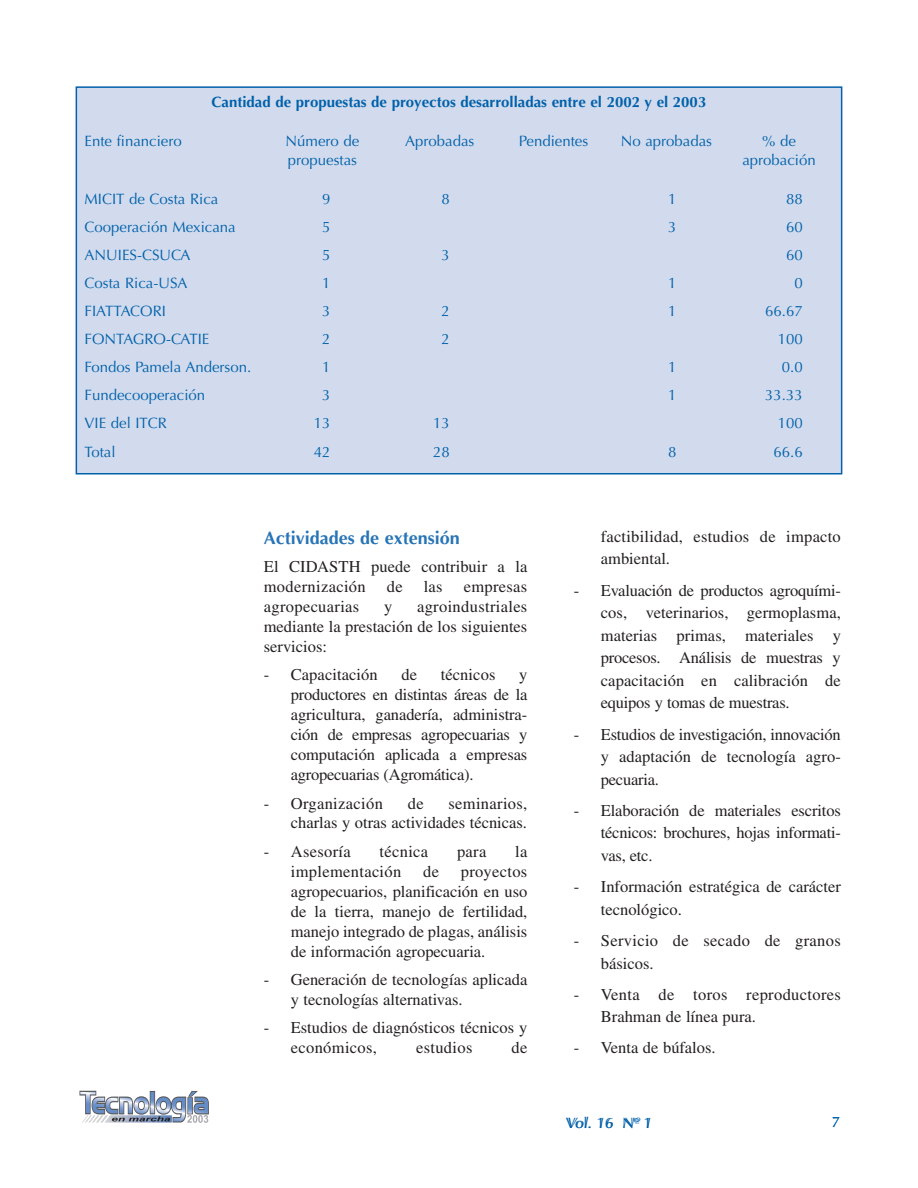
<style>
.page{position:relative;width:918px;height:1188px;background:#fff}
.page>*{position:absolute;margin:0;border:0;box-sizing:border-box;transform-origin:0 0}
.t1{font:700 18px "Optima";color:#2774b6}
.t2{font:16.5px/20px "Times";color:#231f20;text-align:justify}
.t3{font:16.5px/22.6px "Times";letter-spacing:.02em;color:#231f20}
.t4{font:15px "Optima";color:#0161aa}
.t5{font:700 15px "Optima";color:#0161aa}
.t6{font:italic 15px "Optima";color:#0161aa}
</style>
<div class="page">
<svg style="left:79px;top:1091px;width:130px;height:32px"></svg>
<div style="left:76px;top:87px;width:766px;height:387px;background:#d2dbee"></div>
<div style="left:76px;top:86px;width:766px;height:388px;border:2px solid #0161aa"></div>
<p class="t5" style="left:212px;top:95px;width:496px">Cantidad de propuestas de proyectos desarrolladas entre el 2002 y el 2003</p>
<p class="t4" style="left:85px;top:134px;width:99px">Ente financiero</p>
<p class="t4" style="left:286px;top:134px;width:75px">Número de</p>
<p class="t4" style="left:405px;top:134px;width:71px">Aprobadas</p>
<p class="t4" style="left:519px;top:134px;width:71px">Pendientes</p>
<p class="t4" style="left:621px;top:134px;width:93px">No aprobadas</p>
<p class="t4" style="left:762px;top:134px;width:35px">% de</p>
<p class="t4" style="left:288px;top:154px;width:71px">propuestas</p>
<p class="t4" style="left:742px;top:154px;width:75px">aprobación</p>
<p class="t4" style="left:85px;top:193px;width:135px">MICIT de Costa Rica</p>
<p class="t4" style="left:322px;top:193px;width:10px">9</p>
<p class="t4" style="left:442px;top:193px;width:10px">8</p>
<p class="t4" style="left:668px;top:193px;width:10px">1</p>
<p class="t4" style="left:786px;top:193px;width:18px">88</p>
<p class="t4" style="left:85px;top:221px;width:153px">Cooperación Mexicana</p>
<p class="t4" style="left:322px;top:221px;width:10px">5</p>
<p class="t4" style="left:668px;top:221px;width:10px">3</p>
<p class="t4" style="left:786px;top:221px;width:18px">60</p>
<p class="t4" style="left:85px;top:249px;width:108px">ANUIES-CSUCA</p>
<p class="t4" style="left:322px;top:249px;width:10px">5</p>
<p class="t4" style="left:442px;top:249px;width:10px">3</p>
<p class="t4" style="left:786px;top:249px;width:18px">60</p>
<p class="t4" style="left:85px;top:277px;width:104px">Costa Rica-USA</p>
<p class="t4" style="left:322px;top:277px;width:10px">1</p>
<p class="t4" style="left:668px;top:277px;width:10px">1</p>
<p class="t4" style="left:794px;top:277px;width:10px">0</p>
<p class="t4" style="left:85px;top:305px;width:83px">FIATTACORI</p>
<p class="t4" style="left:322px;top:305px;width:10px">3</p>
<p class="t4" style="left:442px;top:305px;width:10px">2</p>
<p class="t4" style="left:668px;top:305px;width:10px">1</p>
<p class="t4" style="left:765px;top:305px;width:39px">66.67</p>
<p class="t4" style="left:85px;top:333px;width:126px">FONTAGRO-CATIE</p>
<p class="t4" style="left:322px;top:333px;width:10px">2</p>
<p class="t4" style="left:442px;top:333px;width:10px">2</p>
<p class="t4" style="left:778px;top:333px;width:27px">100</p>
<p class="t4" style="left:85px;top:361px;width:168px">Fondos Pamela Anderson.</p>
<p class="t4" style="left:322px;top:361px;width:10px">1</p>
<p class="t4" style="left:668px;top:361px;width:10px">1</p>
<p class="t4" style="left:782px;top:361px;width:22px">0.0</p>
<p class="t4" style="left:85px;top:389px;width:122px">Fundecooperación</p>
<p class="t4" style="left:322px;top:389px;width:10px">3</p>
<p class="t4" style="left:668px;top:389px;width:10px">1</p>
<p class="t4" style="left:765px;top:389px;width:39px">33.33</p>
<p class="t4" style="left:85px;top:417px;width:84px">VIE del ITCR</p>
<p class="t4" style="left:314px;top:417px;width:18px">13</p>
<p class="t4" style="left:433px;top:417px;width:18px">13</p>
<p class="t4" style="left:778px;top:417px;width:27px">100</p>
<p class="t4" style="left:85px;top:445px;width:33px">Total</p>
<p class="t4" style="left:314px;top:445px;width:18px">42</p>
<p class="t4" style="left:433px;top:445px;width:18px">28</p>
<p class="t4" style="left:668px;top:445px;width:10px">8</p>
<p class="t4" style="left:774px;top:445px;width:31px">66.6</p>
<p class="t1" style="left:264px;top:530px;width:198px">Actividades de extensión</p>
<p class="t2" style="left:264px;top:558px;width:265px">El CIDASTH puede contribuir a la modernización</p>
<p class="t2" style="left:387px;top:578px;width:17px">de</p>
<p class="t2" style="left:424px;top:578px;width:20px">las</p>
<p class="t3" style="left:464px;top:577px;width:65px">empresas</p>
<p class="t2" style="left:264px;top:598px;width:265px;text-indent:153px">agroindustriales mediante la prestación de los siguientes servicios:</p>
<p class="t2" style="left:264px;top:667px;width:116px">- Capacitación</p>
<p class="t2" style="left:402px;top:667px;width:17px">de</p>
<p class="t2" style="left:441px;top:667px;width:56px">técnicos</p>
<p class="t3" style="left:264px;top:597px;width:97px">agropecuarias</p>
<p class="t2" style="left:384px;top:598px;width:10px">y</p>
<p class="t2" style="left:291px;top:667px;width:238px;text-indent:228px">y productores en distintas áreas de la agricultura, ganadería, administra&shy;ción de empresas agropecuarias y computación aplicada a empresas agropecuarias (Agromática).</p>
<p class="t3" style="left:264px;top:793px;width:121px">- Organización</p>
<p class="t2" style="left:408px;top:795px;width:17px">de</p>
<p class="t2" style="left:291px;top:795px;width:238px;text-align:right">seminarios,<br>charlas y otras actividades técnicas.</p>
<p class="t3" style="left:264px;top:842px;width:89px">- Asesoría</p>
<p class="t3" style="left:380px;top:842px;width:50px">técnica</p>
<p class="t2" style="left:457px;top:843px;width:31px">para</p>
<p class="t2" style="left:515px;top:843px;width:14px">la</p>
<p class="t3" style="left:291px;top:862px;width:112px">implementación</p>
<p class="t2" style="left:423px;top:863px;width:17px">de</p>
<p class="t2" style="left:291px;top:863px;width:238px;text-indent:170px">proyectos agropecuarios, planificación en uso de la tierra, manejo de fertilidad, manejo integrado de plagas, análisis de información agropecuaria.</p>
<p class="t2" style="left:291px;top:971px;width:238px;text-indent:-27px">- Generación de tecnologías aplicada y tecnologías alternativas.</p>
<p class="t2" style="left:291px;top:1019px;width:238px;text-indent:-27px">- Estudios de diagnósticos técnicos y económicos,</p>
<p class="t3" style="left:416px;top:1038px;width:58px">estudios</p>
<p class="t2" style="left:511px;top:1039px;width:17px">de</p>
<p class="t2" style="left:601px;top:527px;width:242px;line-height:22.6px">factibilidad, estudios de impacto ambiental.</p>
<p class="t2" style="left:601px;top:580px;width:242px;line-height:22.6px;text-indent:-27px">- Evaluación de productos agroquími&shy;cos, veterinarios, germoplasma, materias primas, materiales y procesos. Análisis de muestras y capacitación en calibración de equipos y tomas de muestras.</p>
<p class="t2" style="left:601px;top:724px;width:242px;line-height:22.6px;text-indent:-27px">- Estudios de investigación, innovación y adaptación de tecnología agro&shy;pecuaria.</p>
<p class="t2" style="left:601px;top:801px;width:242px;line-height:22.6px;text-indent:-27px">- Elaboración de materiales escritos técnicos: brochures, hojas informati&shy;vas, etc.</p>
<p class="t2" style="left:601px;top:877px;width:242px;line-height:22.6px;text-indent:-27px">- Información estratégica de carácter tecnológico.</p>
<p class="t3" style="left:601px;top:931px;width:241px;text-indent:-27px">- Servicio de secado de granos básicos.</p>
<p class="t3" style="left:601px;top:984px;width:241px;text-indent:-27px">- Venta de toros reproductores<br>Brahman de línea pura.</p>
<p class="t2" style="left:574px;top:1039px;width:143px">- Venta de búfalos.</p>
<p class="t6" style="left:566px;top:1116px;width:87px">Vol. 16 Nº 1</p>
<p class="t4" style="left:832px;top:1116px;width:10px">7</p>
</div>
